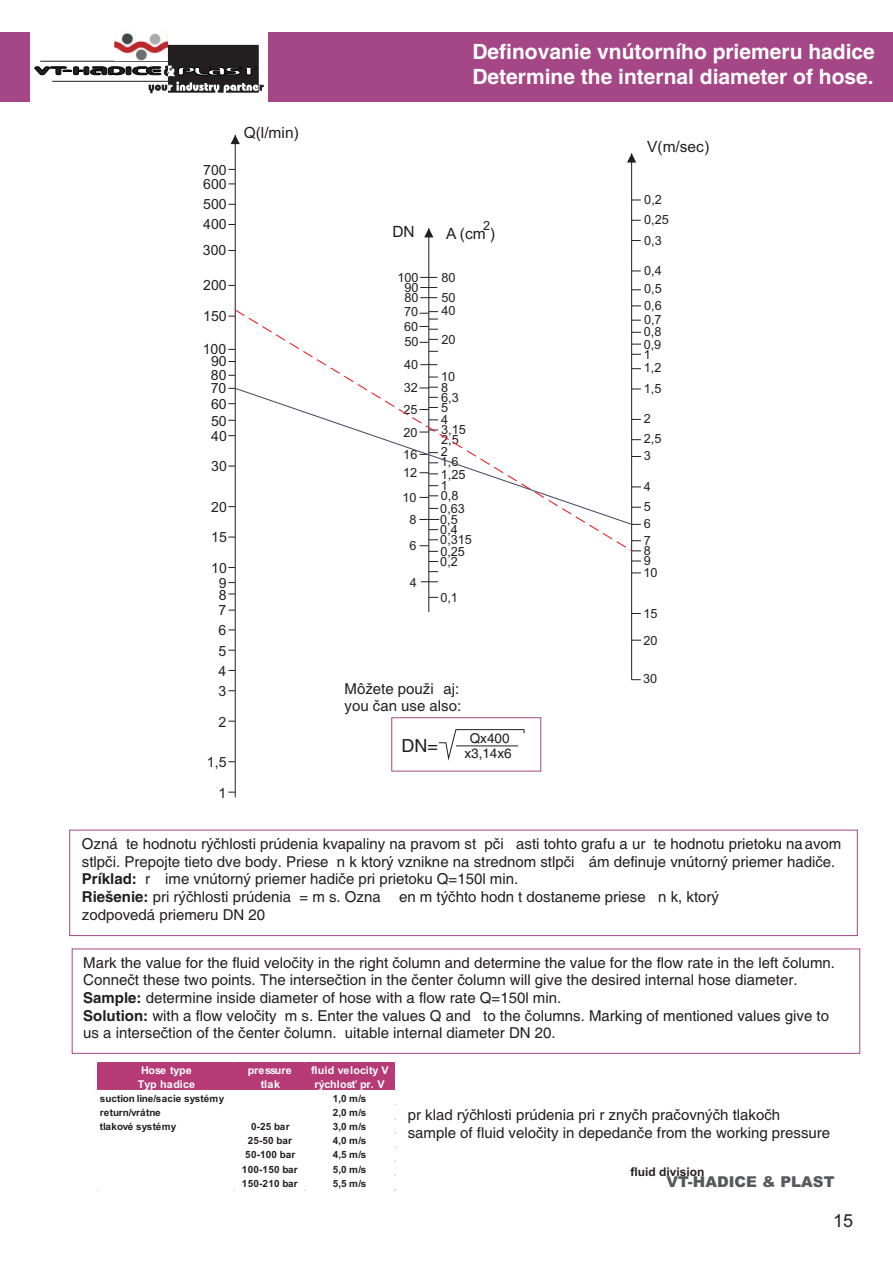
<style>
.page{position:relative;width:893px;height:1263px;background:#fff}
.page>*{position:absolute;margin:0;border:0;box-sizing:border-box;transform-origin:0 0}
.t1{font:700 21px/25px "Helvetica";color:#fff}
.t2{font:18px "Helvetica";color:#231f20}
.t3{font:18px "Arial";color:#231f20}
.t4{font:15.45px "Arial";color:#231f20}
.t5{font:15px/17.5px "Helvetica";color:#231f20}
.t6{font:900 15px "Arial";color:#58595b}
.t7{font:14.1px/20.2px "Arial";color:#231f20}
.t8{font:13.5px/15px "Helvetica";color:#231f20;text-align:center}
.t9{font:12.6px/10.2px "Arial";color:#231f20}
.t10{font:700 12px "Arial";color:#231f20}
.t11{font:700 10.8px "Arial";color:#fff}
.t12{font:700 10.8px "Arial";letter-spacing:-.025em;color:#fff}
.t13{font:700 9.9px/14.1px "Arial";letter-spacing:.025em;color:#231f20;text-align:center}
.t14{font:700 9.9px/14.1px "Arial";color:#231f20}
.s1{font-weight:700}
</style>
<div class="page">
<svg style="left:69px;top:830px;width:791px;height:224px"></svg>
<div style="left:97px;top:1062px;width:298px;height:29px;background:#b53a75"></div>
<div style="left:0;top:32px;width:893px;height:70px;background:#a54686"></div>
<div style="left:30px;top:25px;width:237px;height:83px;background:#fff"></div>
<img style="left:114px;top:33px;width:54px;height:12px">
<svg style="left:34px;top:45px;width:230px;height:48px"></svg>
<hr style="left:235px;top:135px;width:1px;height:662px;background:#231f20">
<svg style="left:231px;top:135px;width:9px;height:9px"></svg>
<hr style="left:428px;top:228px;width:1px;height:384px;background:#231f20">
<svg style="left:424px;top:228px;width:9px;height:9px"></svg>
<svg style="left:420px;top:277px;width:17px;height:1px"></svg>
<svg style="left:420px;top:287px;width:17px;height:1px"></svg>
<svg style="left:420px;top:297px;width:17px;height:1px"></svg>
<svg style="left:421px;top:582px;width:17px;height:1px"></svg>
<hr style="left:631px;top:153px;width:1px;height:527px;background:#231f20">
<svg style="left:627px;top:153px;width:9px;height:10px"></svg>
<svg style="left:234px;top:309px;width:399px;height:243px"></svg>
<svg style="left:234px;top:387px;width:399px;height:139px"></svg>
<svg style="left:438px;top:729px;width:87px;height:31px"></svg>
<hr style="left:97px;top:1090px;width:298px;height:1px;background:#fff">
<p class="t7" style="left:203px;top:164px;width:25px;line-height:14.1px">700<br>600</p>
<p class="t7" style="left:203px;top:195px;width:25px">500<br>400</p>
<p class="t7" style="left:203px;top:241px;width:25px">300</p>
<p class="t7" style="left:203px;top:271px;width:25px;line-height:30.5px">200<br>150</p>
<p class="t7" style="left:203px;top:345px;width:25px;line-height:12px;text-align:center">100<br>90</p>
<p class="t7" style="left:211px;top:370px;width:17px;line-height:13.2px">80<br>70</p>
<p class="t7" style="left:211px;top:397px;width:17px;line-height:17px">60<br>50</p>
<p class="t7" style="left:211px;top:422px;width:17px;line-height:30.5px">40<br>30</p>
<p class="t7" style="left:211px;top:493px;width:17px;line-height:30.5px;text-align:justify">20<br>15<br>10</p>
<p class="t7" style="left:219px;top:578px;width:10px;line-height:11.9px">9<br>8</p>
<p class="t7" style="left:218px;top:601px;width:9px;text-align:justify">7<br>6<br>5<br>4<br>3</p>
<p class="t7" style="left:218px;top:713px;width:9px">2</p>
<p class="t7" style="left:207px;top:748px;width:21px;line-height:30.6px;text-align:right">1,5<br>1</p>
<p class="t4" style="left:244px;top:127px;width:57px">Q(l/min)</p>
<h1 class="t1" style="left:472px;top:40px;width:404px">Definovanie vnútorního priemeru hadice<br>Determine the internal diameter of hose.</h1>
<p class="t9" style="left:483px;top:221px;width:9px">2</p>
<p class="t4" style="left:392px;top:226px;width:24px">DN</p>
<p class="t4" style="left:446px;top:227px;width:51px">A (cm )</p>
<p class="t9" style="left:397px;top:273px;width:23px">100</p>
<p class="t9" style="left:441px;top:273px;width:16px">80</p>
<p class="t9" style="left:404px;top:283px;width:16px">90<br>80</p>
<p class="t9" style="left:441px;top:294px;width:16px">50</p>
<p class="t9" style="left:404px;top:306px;width:16px;line-height:14.5px">70<br>60</p>
<p class="t9" style="left:441px;top:307px;width:16px">40</p>
<p class="t9" style="left:404px;top:338px;width:16px">50</p>
<p class="t9" style="left:441px;top:335px;width:16px">20</p>
<p class="t9" style="left:404px;top:361px;width:16px">40</p>
<p class="t9" style="left:441px;top:373px;width:19px">10<br>8<br>6,3<br>5</p>
<p class="t9" style="left:404px;top:378px;width:16px;line-height:21.9px">32<br>25</p>
<p class="t9" style="left:441px;top:416px;width:9px">4</p>
<p class="t9" style="left:403px;top:428px;width:16px">20</p>
<p class="t9" style="left:441px;top:426px;width:26px">3,15<br>2,5</p>
<p class="t9" style="left:403px;top:451px;width:16px">16</p>
<p class="t9" style="left:441px;top:448px;width:19px">2<br>1,6</p>
<p class="t9" style="left:403px;top:469px;width:16px">12</p>
<p class="t9" style="left:441px;top:470px;width:26px;line-height:11.6px">1,25<br>1</p>
<p class="t9" style="left:402px;top:494px;width:16px">10</p>
<p class="t9" style="left:440px;top:491px;width:26px;line-height:12.3px">0,8<br>0,63</p>
<p class="t9" style="left:409px;top:516px;width:9px">8</p>
<p class="t9" style="left:440px;top:516px;width:33px">0,5<br>0,4<br>0,315</p>
<p class="t9" style="left:440px;top:548px;width:26px">0,25</p>
<p class="t9" style="left:409px;top:542px;width:9px">6</p>
<p class="t9" style="left:440px;top:558px;width:19px">0,2</p>
<p class="t9" style="left:410px;top:578px;width:9px">4</p>
<p class="t9" style="left:440px;top:594px;width:19px">0,1</p>
<p class="t5" style="left:344px;top:681px;width:118px">Môžete použi aj: you can use also:</p>
<p class="t2" style="left:401px;top:739px;width:38px">DN=</p>
<p class="t8" style="left:464px;top:732px;width:49px">Qx400 x3,14x6</p>
<p class="t4" style="left:647px;top:141px;width:63px">V(m/sec)</p>
<p class="t9" style="left:644px;top:191px;width:26px;line-height:20.2px">0,2<br>0,25<br>0,3</p>
<p class="t9" style="left:644px;top:263px;width:19px;line-height:18.3px">0,4<br>0,5</p>
<p class="t9" style="left:644px;top:299px;width:19px;line-height:14.4px">0,6<br>0,7</p>
<p class="t9" style="left:644px;top:327px;width:19px;line-height:12.6px">0,8<br>0,9</p>
<p class="t9" style="left:644px;top:349px;width:19px;line-height:13.5px">1<br>1,2</p>
<p class="t9" style="left:644px;top:384px;width:19px">1,5</p>
<p class="t9" style="left:644px;top:410px;width:19px;line-height:20.2px">2<br>2,5</p>
<p class="t9" style="left:644px;top:452px;width:9px">3</p>
<p class="t9" style="left:644px;top:477px;width:9px;line-height:20.2px">4<br>5</p>
<p class="t9" style="left:644px;top:517px;width:9px;line-height:16.6px">6<br>7</p>
<p class="t9" style="left:644px;top:547px;width:9px">8<br>9</p>
<p class="t9" style="left:643px;top:569px;width:16px">10</p>
<p class="t9" style="left:643px;top:601px;width:16px;line-height:26.7px">15<br>20</p>
<p class="t9" style="left:643px;top:675px;width:16px">30</p>
<p class="t5" style="left:82px;top:837px;width:761px">Ozná te hodnotu rýchlosti prúdenia kvapaliny na pravom st pci asti tohto grafu a ur te hodnotu prietoku na avom stlpci. Prepojte tieto dve body. Priese n k ktorý vznikne na strednom stlpci ám definuje vnútorný priemer hadice.<br><span class="s1">Príklad:</span> r ime vnútorný priemer hadice pri prietoku Q=150l min.<br><span class="s1">Riešenie:</span> pri rýchlosti prúdenia = m s. Ozna en m týchto hodn t dostaneme priese n k, ktorý<br>zodpovedá priemeru DN 20</p>
<p class="t5" style="left:83px;top:955px;width:753px">Mark the value for the fluid velocity in the right column and determine the value for the flow rate in the left column.<br>Connect these two points. The intersection in the center column will give the desired internal hose diameter.<br><span class="s1">Sample:</span> determine inside diameter of hose with a flow rate Q=150l min.<br><span class="s1">Solution:</span> with a flow velocity m s. Enter the values Q and to the columns. Marking of mentioned values give to us a intersection of the center column. uitable internal diameter DN 20.</p>
<p class="t12" style="left:141px;top:1066px;width:52px">Hose type</p>
<p class="t11" style="left:248px;top:1066px;width:46px">pressure</p>
<p class="t11" style="left:311px;top:1066px;width:79px">fluid velocity V</p>
<p class="t11" style="left:138px;top:1080px;width:59px">Typ hadice</p>
<p class="t11" style="left:261px;top:1080px;width:21px">tlak</p>
<p class="t11" style="left:315px;top:1080px;width:71px">rýchlos- pr. V</p>
<p class="t14" style="left:100px;top:1093px;width:126px">suction line/sacie systémy return/vrátne<br>tlakové systémy</p>
<p class="t13" style="left:333px;top:1093px;width:35px;text-align:justify">1,0 m/s 2,0 m/s 3,0 m/s 4,0 m/s 4,5 m/s 5,0 m/s 5,5 m/s</p>
<p class="t5" style="left:408px;top:1108px;width:424px">pr klad rýchlosti prúdenia pri r znych pracovných tlakoch sample of fluid velocity in depedance from the working pressure</p>
<p class="t6" style="left:666px;top:1173px;width:170px">VT-HADICE &amp; PLAST</p>
<p class="t13" style="left:242px;top:1121px;width:57px">0-25 bar<br>25-50 bar<br>50-100 bar<br>100-150 bar<br>150-210 bar</p>
<p class="t10" style="left:630px;top:1167px;width:75px">fluid division</p>
<p class="t3" style="left:833px;top:1214px;width:22px">15</p>
</div>
